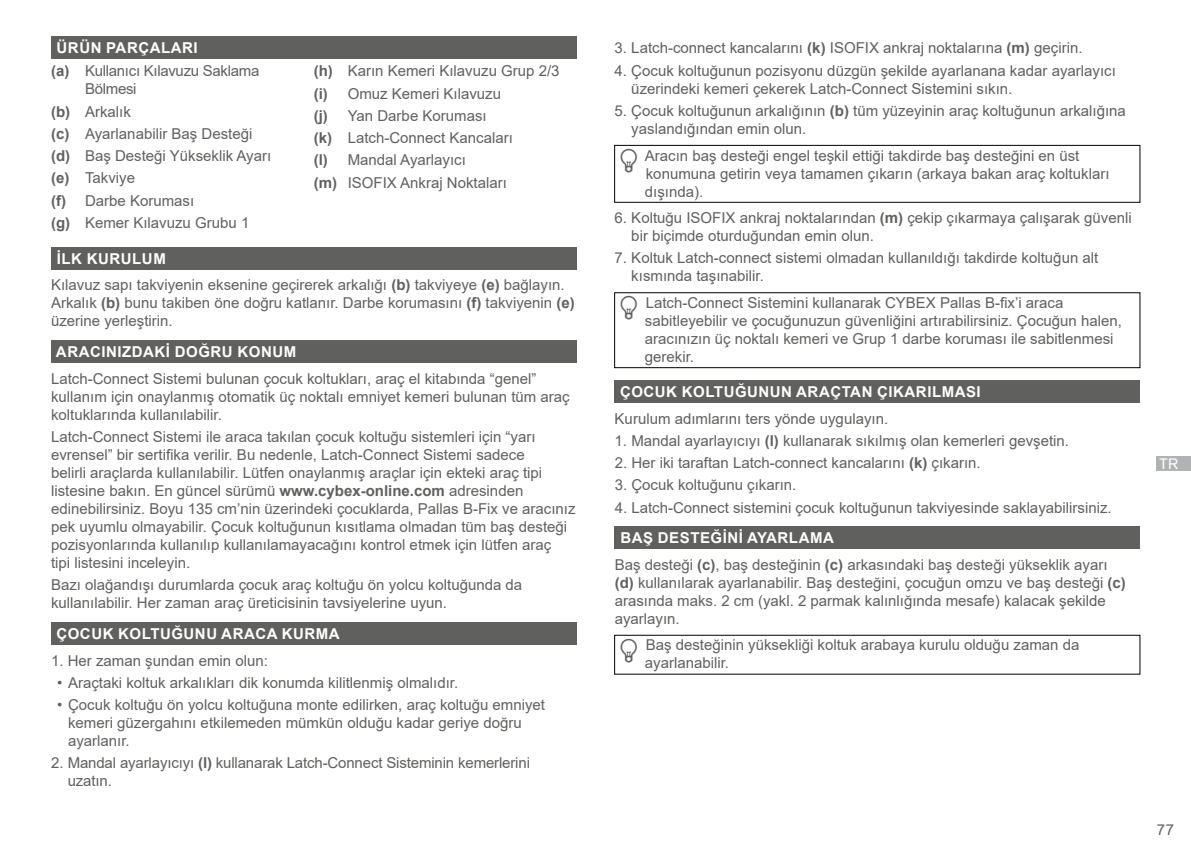
<style>
.page{position:relative;width:1191px;height:851px;background:#fff}
.page>*{position:absolute;margin:0;border:0;box-sizing:border-box;transform-origin:0 0}
.t1{font:15px/18px "Arial";color:#60605f}
.t2{font:700 15px "Arial";letter-spacing:.035em;color:#fff}
.t3{font:15px/22.8px "Arial";letter-spacing:-.02em;color:#60605f}
.t4{font:15px "Akzidenz Grotesk Pro";color:#fff}
.s1{font-weight:700;color:#fff}
.s2{font-weight:700}
</style>
<div class="page">
<div style="left:1157px;top:455px;width:34px;height:15px;background:#b1b2b3"></div>
<div style="left:51px;top:37px;width:525px;height:22px;background:#60605f"></div>
<div style="left:51px;top:247px;width:525px;height:22px;background:#60605f"></div>
<div style="left:51px;top:340px;width:525px;height:23px;background:#60605f"></div>
<div style="left:51px;top:622px;width:525px;height:22px;background:#60605f"></div>
<div style="left:614px;top:145px;width:526px;height:58px;border:1px solid #000"></div>
<div style="left:614px;top:292px;width:526px;height:76px;border:1px solid #000"></div>
<div style="left:614px;top:380px;width:526px;height:22px;background:#60605f"></div>
<div style="left:614px;top:526px;width:526px;height:23px;background:#60605f"></div>
<div style="left:614px;top:634px;width:526px;height:40px;border:1px solid #000"></div>
<p class="t3" style="left:51px;top:37px;width:210px;text-indent:6px"><span class="s1">ÜRÜN PARÇALARI<br></span><span class="s2">(a)</span> Kullanıcı Kılavuzu Saklama</p>
<p class="t1" style="left:51px;top:78px;width:222px;line-height:22.2px;text-indent:34px">Bölmesi<br><span class="s2">(b)</span> Arkalık<br><span class="s2">(c)</span> Ayarlanabilir Baş Desteği <span class="s2">(d)</span> Baş Desteği Yükseklik Ayarı <span class="s2">(e)</span> Takviye<br><span class="s2">(f)</span> Darbe Koruması<br><span class="s2">(g)</span> Kemer Kılavuzu Grubu 1</p>
<p class="t1" style="left:314px;top:60px;width:247px;line-height:22.2px"><span class="s2">(h)</span> Karın Kemeri Kılavuzu Grup 2/3 <span class="s2">(i)</span> Omuz Kemeri Kılavuzu<br><span class="s2">(j)</span> Yan Darbe Koruması<br><span class="s2">(k)</span> Latch-Connect Kancaları<br><span class="s2">(l)</span> Mandal Ayarlayıcı<br><span class="s2">(m)</span> ISOFIX Ankraj Noktaları</p>
<p class="t1" style="left:51px;top:245px;width:515px;line-height:26.4px;text-indent:6px"><span class="s1">İLK KURULUM<br></span>Kılavuz sapı takviyenin eksenine geçirerek arkalığı <span class="s2">(b)</span> takviyeye <span class="s2">(e)</span> bağlayın.</p>
<p class="t1" style="left:51px;top:294px;width:525px">Arkalık <span class="s2">(b)</span> bunu takiben öne doğru katlanır. Darbe korumasını <span class="s2">(f)</span> takviyenin <span class="s2">(e) </span>üzerine yerleştirin.</p>
<p class="t2" style="left:56px;top:341px;width:242px">ARACINIZDAKİ DOĞRU KONUM</p>
<p class="t1" style="left:51px;top:369px;width:520px">Latch-Connect Sistemi bulunan çocuk koltukları, araç el kitabında “genel” kullanım için onaylanmış otomatik üç noktalı emniyet kemeri bulunan tüm araç koltuklarında kullanılabilir.</p>
<p class="t1" style="left:51px;top:427px;width:526px">Latch-Connect Sistemi ile araca takılan çocuk koltuğu sistemleri için “yarı evrensel” bir sertifika verilir. Bu nedenle, Latch-Connect Sistemi sadece<br>belirli araçlarda kullanılabilir. Lütfen onaylanmış araçlar için ekteki araç tipi listesine bakın. En güncel sürümü <span class="s2">www.cybex-online.com</span> adresinden edinebilirsiniz. Boyu 135 cm’nin üzerindeki çocuklarda, Pallas B-Fix ve aracınız pek uyumlu olmayabilir. Çocuk koltuğunun kısıtlama olmadan tüm baş desteği pozisyonlarında kullanılıp kullanılamayacağını kontrol etmek için lütfen araç<br>tipi listesini inceleyin.</p>
<p class="t1" style="left:51px;top:575px;width:473px">Bazı olağandışı durumlarda çocuk araç koltuğu ön yolcu koltuğunda da kullanılabilir. Her zaman araç üreticisinin tavsiyelerine uyun.</p>
<p class="t2" style="left:56px;top:623px;width:285px">ÇOCUK KOLTUĞUNU ARACA KURMA</p>
<p class="t1" style="left:51px;top:651px;width:218px">1. Her zaman şundan emin olun:</p>
<p class="t1" style="left:57px;top:673px;width:403px">• Araçtaki koltuk arkalıkları dik konumda kilitlenmiş olmalıdır.</p>
<p class="t1" style="left:68px;top:695px;width:478px;text-indent:-11px">• Çocuk koltuğu ön yolcu koltuğuna monte edilirken, araç koltuğu emniyet kemeri güzergahını etkilemeden mümkün olduğu kadar geriye doğru ayarlanır.</p>
<p class="t1" style="left:68px;top:753px;width:464px;text-indent:-17px">2. Mandal ayarlayıcıyı <span class="s2">(l)</span> kullanarak Latch-Connect Sisteminin kemerlerini uzatın.</p>
<p class="t1" style="left:614px;top:39px;width:469px">3. Latch-connect kancalarını <span class="s2">(k)</span> ISOFIX ankraj noktalarına <span class="s2">(m)</span> geçirin.</p>
<p class="t1" style="left:631px;top:61px;width:486px;text-indent:-17px">4. Çocuk koltuğunun pozisyonu düzgün şekilde ayarlanana kadar ayarlayıcı üzerindeki kemeri çekerek Latch-Connect Sistemini sıkın.</p>
<p class="t1" style="left:631px;top:102px;width:496px;text-indent:-17px">5. Çocuk koltuğunun arkalığının <span class="s2">(b)</span> tüm yüzeyinin araç koltuğunun arkalığına yaslandığından emin olun.</p>
<p class="t1" style="left:645px;top:146px;width:466px">Aracın baş desteği engel teşkil ettiği takdirde baş desteğini en üst konumuna getirin veya tamamen çıkarın (arkaya bakan araç koltukları dışında).</p>
<p class="t1" style="left:631px;top:209px;width:502px;text-indent:-17px">6. Koltuğu ISOFIX ankraj noktalarından <span class="s2">(m)</span> çekip çıkarmaya çalışarak güvenli bir biçimde oturduğundan emin olun.</p>
<p class="t1" style="left:631px;top:249px;width:468px;text-indent:-17px">7. Koltuk Latch-connect sistemi olmadan kullanıldığı takdirde koltuğun alt kısmında taşınabilir.</p>
<p class="t1" style="left:645px;top:293px;width:478px">Latch-Connect Sistemini kullanarak CYBEX Pallas B-fix’i araca sabitleyebilir ve çocuğunuzun güvenliğini artırabilirsiniz. Çocuğun halen, aracınızın üç noktalı kemeri ve Grup 1 darbe koruması ile sabitlenmesi gerekir.</p>
<p class="t2" style="left:620px;top:381px;width:362px">ÇOCUK KOLTUĞUNUN ARAÇTAN ÇIKARILMASI</p>
<p class="t1" style="left:614px;top:409px;width:275px">Kurulum adımlarını ters yönde uygulayın.</p>
<p class="t1" style="left:614px;top:431px;width:456px">1. Mandal ayarlayıcıyı <span class="s2">(l)</span> kullanarak sıkılmış olan kemerleri gevşetin.</p>
<p class="t1" style="left:614px;top:453px;width:367px">2. Her iki taraftan Latch-connect kancalarını <span class="s2">(k)</span> çıkarın.</p>
<p class="t1" style="left:614px;top:476px;width:183px">3. Çocuk koltuğunu çıkarın.</p>
<p class="t1" style="left:614px;top:498px;width:498px">4. Latch-Connect sistemini çocuk koltuğunun takviyesinde saklayabilirsiniz.</p>
<p class="t1" style="left:614px;top:524px;width:494px;line-height:26.4px;text-indent:6px"><span class="s1">BAŞ DESTEĞİNİ AYARLAMA<br></span>Baş desteği <span class="s2">(c)</span>, baş desteğinin <span class="s2">(c)</span> arkasındaki baş desteği yükseklik ayarı</p>
<p class="t1" style="left:614px;top:573px;width:513px"><span class="s2">(d)</span> kullanılarak ayarlanabilir. Baş desteğini, çocuğun omzu ve baş desteği <span class="s2">(c) </span>arasında maks. 2 cm (yakl. 2 parmak kalınlığında mesafe) kalacak şekilde ayarlayın.</p>
<p class="t1" style="left:645px;top:636px;width:436px">Baş desteğinin yüksekliği koltuk arabaya kurulu olduğu zaman da ayarlanabilir.</p>
<p class="t4" style="left:1159px;top:453px;width:20px">TR</p>
<p class="t1" style="left:1156px;top:820px;width:19px">77</p>
</div>
